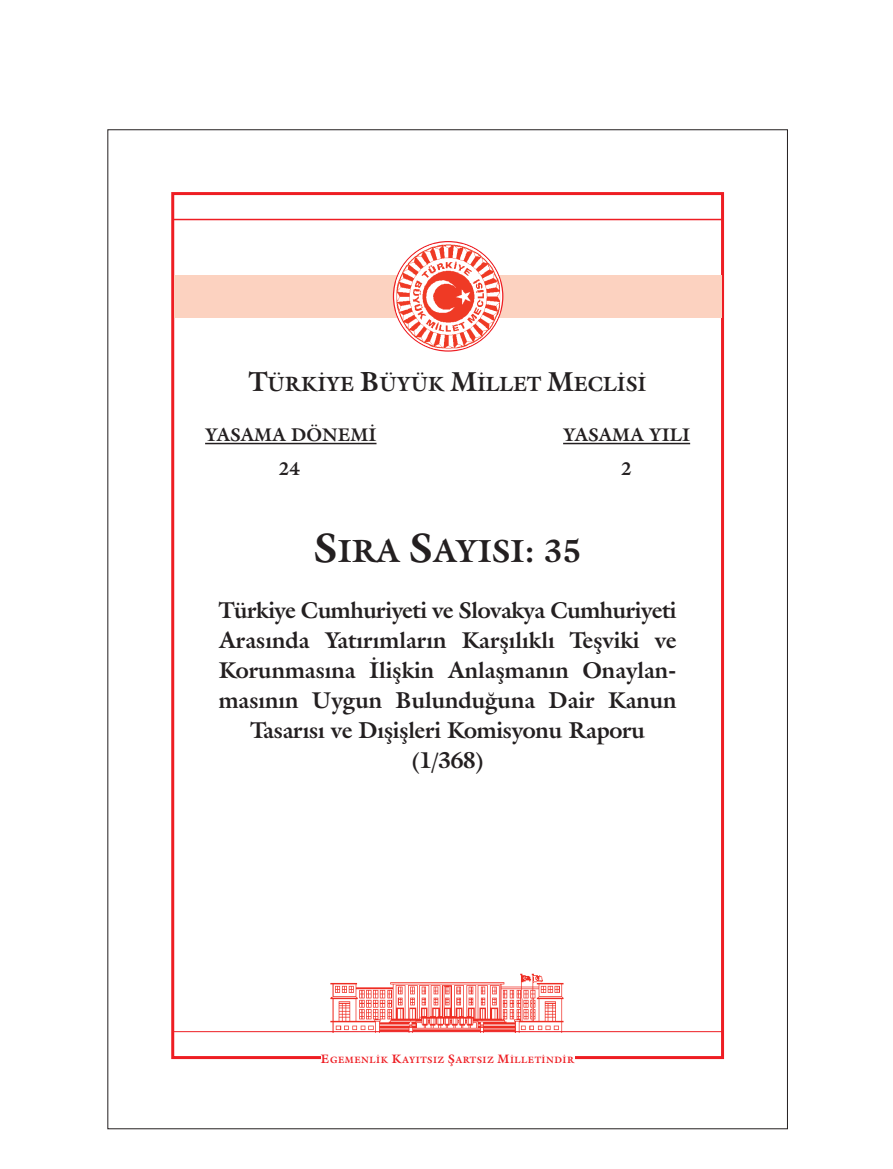
<style>
.page{position:relative;width:893px;height:1169px;background:#fff}
.page>*{position:absolute;margin:0;border:0;box-sizing:border-box;transform-origin:0 0}
.t1{font:700 31.5px "Galliard IT Cby BT";color:#231f20}
.t2{font:700 22.5px/30px "Galliard IT Cby BT";color:#231f20;text-align:center}
.t3{font:700 20.25px "Galliard IT Cby BT";letter-spacing:-.005em;color:#231f20}
.t4{font:700 18px "Galliard IT Cby BT";color:#231f20}
.t5{font:700 9px "Galliard IT Cby BT";letter-spacing:.055em;color:#ee1d23}
.s1{font-size:27px}
.s2{font-size:40.5px}
.s3{font-size:12px}
</style>
<div class="page">
<div style="left:171px;top:192px;width:553px;height:866px;border:3px solid #ee1d23"></div>
<hr style="left:205px;top:443px;width:171px;height:1px;background:#231f20">
<hr style="left:563px;top:443px;width:127px;height:1px;background:#231f20">
<svg style="left:331px;top:1032px;width:234px;height:1px"></svg>
<img style="left:331px;top:973px;width:233px;height:58px">
<hr style="left:172px;top:1031px;width:551px;height:1px;background:#ee1d23">
<hr style="left:173px;top:219px;width:549px;height:1px;background:#ee1d23">
<div style="left:174px;top:275px;width:547px;height:42px;background:#fcd2c0"></div>
<svg style="left:393px;top:241px;width:110px;height:110px"></svg>
<img style="left:396px;top:244px;width:104px;height:104px">
<div style="left:321px;top:1053px;width:253px;height:13px;background:#fff"></div>
<p class="t3" style="left:249px;top:372px;width:399px"><span class="s1">T</span>ÜRKÝYE <span class="s1">B</span>ÜYÜK <span class="s1">M</span>ÝLLET <span class="s1">M</span>ECLÝSÝ</p>
<p class="t4" style="left:205px;top:424px;width:173px">YASAMA DÖNEMİ</p>
<p class="t4" style="left:563px;top:424px;width:129px">YASAMA YILI</p>
<p class="t4" style="left:279px;top:458px;width:23px">24</p>
<p class="t4" style="left:621px;top:458px;width:12px">2</p>
<p class="t1" style="left:314px;top:533px;width:270px"><span class="s2">S</span>IRA <span class="s2">S</span>AYISI: 35</p>
<p class="t2" style="left:219px;top:595px;width:459px">Türkiye Cumhuriyeti ve Slovakya Cumhuriyeti Arasında Yatırımların Karşılıklı Teşviki ve Korunmasına İlişkin Anlaşmanın Onaylan&shy;masının Uygun Bulunduğuna Dair Kanun Tasarısı ve Dışişleri Komisyonu Raporu (1/368)</p>
<p class="t5" style="left:321px;top:1054px;width:255px"><span class="s3">E</span>GEMENLİK <span class="s3">K</span>AYITSIZ <span class="s3">Ş</span>ARTSIZ <span class="s3">M</span>İLLETİNDİR</p>
</div>
